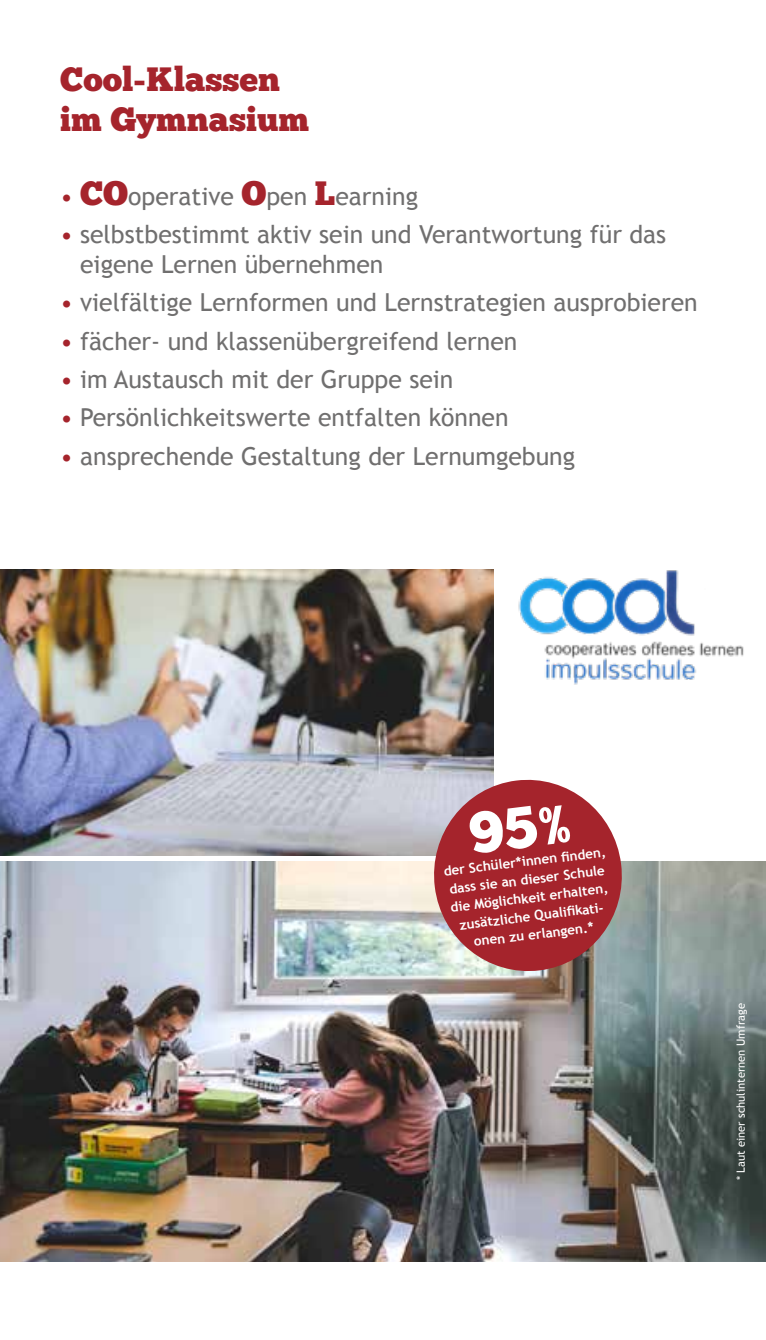
<style>
.page{position:relative;width:766px;height:1340px;background:#fff}
.page>*{position:absolute;margin:0;border:0;box-sizing:border-box;transform-origin:0 0}
.t1{font:33.75px/40.5px "Chunk Five";color:#a5242c}
.t2{font:24.75px/29.7px "Trebuchet MS";color:#706f6f}
.t3{font:700 13.5px/18.4px "Trebuchet MS";color:#fff;text-align:center}
.t4{font:11.25px "Trebuchet MS";color:#fff}
.s1{color:#a5242c}
.s2{font-family:"Chunk Five";font-size:33.75px;color:#a5242c}
</style>
<div class="page">
<img style="left:0;top:569px;width:428px;height:286px">
<img style="left:0;top:861px;width:765px;height:400px">
<img style="left:423px;top:569px;width:321px;height:211px">
<svg style="left:428px;top:774px;width:199px;height:202px"></svg>
<h1 class="t1" style="left:60px;top:59px;width:250px">Cool-Klassen im Gymnasium</h1>
<p class="t2" style="left:60px;top:182px;width:359px"><span class="s1">•</span> <span class="s2">CO</span>operative <span class="s2">O</span>pen <span class="s2">L</span>earning</p>
<p class="t2" style="left:80px;top:220px;width:587px;text-indent:-20px"><span class="s1">•</span> selbstbestimmt aktiv sein und Verantwortung für das eigene Lernen übernehmen</p>
<p class="t2" style="left:60px;top:288px;width:639px"><span class="s1">•</span> vielfältige Lernformen und Lernstrategien ausprobieren</p>
<p class="t2" style="left:60px;top:326px;width:458px"><span class="s1">•</span> fächer- und klassenübergreifend lernen</p>
<p class="t2" style="left:60px;top:365px;width:394px"><span class="s1">•</span> im Austausch mit der Gruppe sein</p>
<p class="t2" style="left:60px;top:403px;width:450px"><span class="s1">•</span> Persönlichkeitswerte entfalten können</p>
<p class="t2" style="left:60px;top:441px;width:516px"><span class="s1">•</span> ansprechende Gestaltung der Lernumgebung</p>
<p class="t3" style="left:442px;top:862px;width:165px;rotate:-7deg">der Schüler*innen fi nden, dass sie an dieser Schule die Möglichkeit erhalten, zusätzliche Qualifi kati&shy;onen zu erlangen.*</p>
<p class="t4" style="left:734px;top:1180px;width:179px;rotate:-90deg">* Laut einer schulinternen Umfrage</p>
</div>
